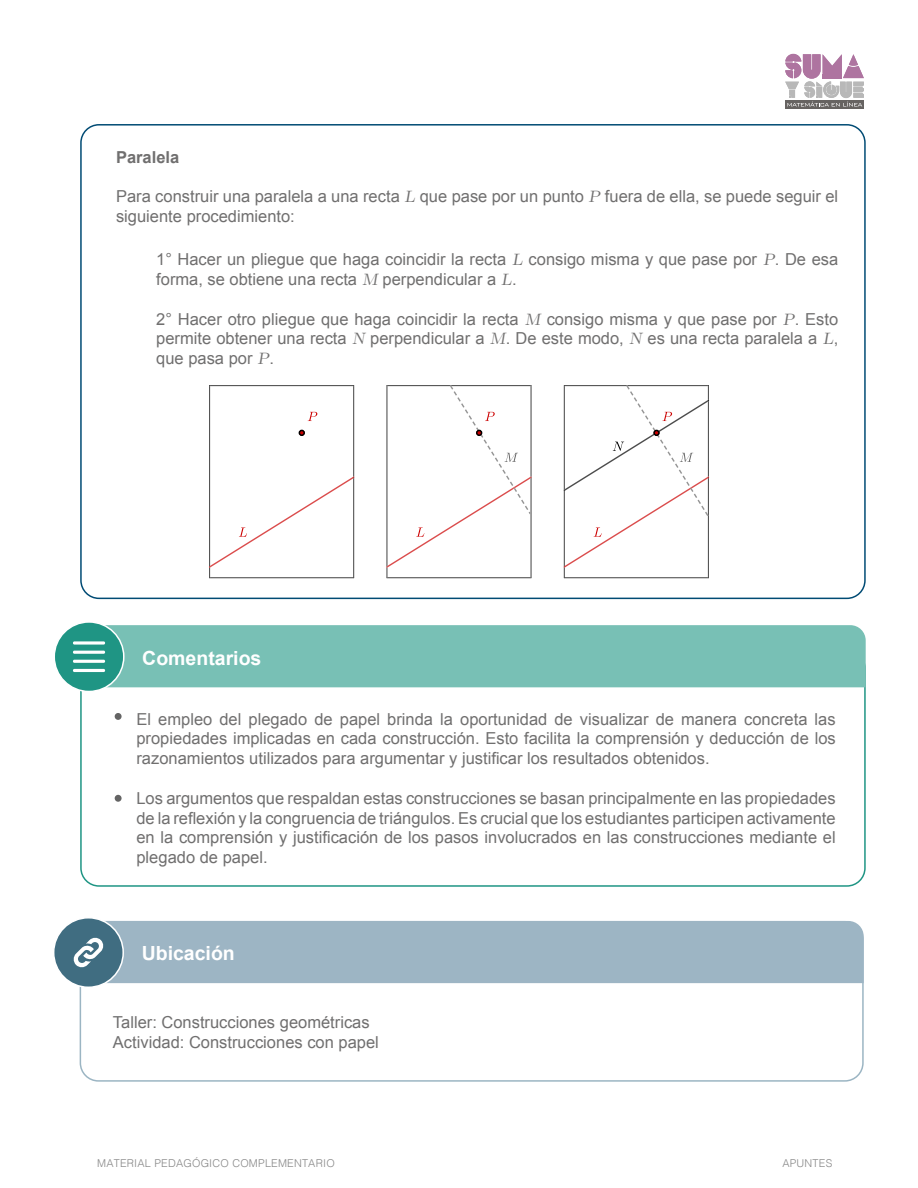
<style>
.page{position:relative;width:918px;height:1188px;background:#fff}
.page>*{position:absolute;margin:0;border:0;box-sizing:border-box;transform-origin:0 0}
.t1{font:700 19.5px "Arial";color:#fff}
.t2{font:16.5px/19.8px "Arial";color:#706f6f}
.t3{font:700 16.5px "Arial";color:#706f6f}
.t4{font:300 10.8px "Helvetica";letter-spacing:.02em;color:#878787}
.s1{font-family:"LM Roman Caps 10";font-style:italic}
</style>
<div class="page">
<div style="left:80px;top:921px;width:784px;height:161px;border:2px solid #9bb5c3;border-radius:18px"></div>
<div style="left:104px;top:921px;width:760px;height:62px;background:#9db5c4"></div>
<div style="left:54px;top:918px;width:69px;height:69px;background:#406d81;border-radius:50%"></div>
<div style="left:53px;top:917px;width:71px;height:71px;border:2px solid #fff;border-radius:50%"></div>
<svg style="left:73px;top:937px;width:31px;height:31px"></svg>
<div style="left:105px;top:625px;width:761px;height:62px;background:#78c0b5"></div>
<div style="left:54px;top:622px;width:70px;height:69px;background:#1f9584;border-radius:50%"></div>
<div style="left:54px;top:621px;width:71px;height:71px;border:2px solid #fff;border-radius:50%"></div>
<hr style="left:73px;top:669px;width:32px;height:3px;background:#fff">
<hr style="left:73px;top:660px;width:32px;height:3px;background:#fff">
<hr style="left:73px;top:651px;width:32px;height:3px;background:#fff">
<svg style="left:73px;top:641px;width:32px;height:4px"></svg>
<svg style="left:564px;top:385px;width:145px;height:193px"></svg>
<svg style="left:386px;top:385px;width:146px;height:193px"></svg>
<svg style="left:209px;top:385px;width:145px;height:193px"></svg>
<svg style="left:115px;top:713px;width:7px;height:7px"></svg>
<div style="left:115px;top:795px;width:7px;height:7px;background:#646464;border-radius:50%"></div>
<div style="left:785px;top:101px;width:79px;height:7px;background:#666361"></div>
<svg style="left:785px;top:54px;width:79px;height:53px"></svg>
<p class="t3" style="left:116px;top:146px;width:65px">Paralela</p>
<p class="t2" style="left:116px;top:187px;width:724px">Para construir una paralela a una recta <span class="s1">L</span> que pase por un punto <span class="s1">P</span> fuera de ella, se puede seguir el siguiente procedimiento:</p>
<p class="t2" style="left:156px;top:250px;width:684px">1° Hacer un pliegue que haga coincidir la recta <span class="s1">L</span> consigo misma y que pase por <span class="s1">P</span>. De esa forma, se obtiene una recta <span class="s1">M</span> perpendicular a <span class="s1">L</span>.</p>
<p class="t2" style="left:156px;top:309px;width:684px;text-align:justify">2° Hacer otro pliegue que haga coincidir la recta <span class="s1">M</span> consigo misma y que pase por <span class="s1">P</span>. Esto permite obtener una recta <span class="s1">N</span> perpendicular a <span class="s1">M</span>. De este modo, <span class="s1">N</span> es una recta paralela a <span class="s1">L</span>, que pasa por <span class="s1">P</span>.</p>
<p class="t1" style="left:142px;top:646px;width:121px">Comentarios</p>
<p class="t2" style="left:136px;top:709px;width:701px;text-align:justify">El empleo del plegado de papel brinda la oportunidad de visualizar de manera concreta las propiedades implicadas en cada construcción. Esto facilita la comprensión y deducción de los razonamientos utilizados para argumentar y justificar los resultados obtenidos.</p>
<p class="t2" style="left:136px;top:788px;width:701px;text-align:justify">Los argumentos que respaldan estas construcciones se basan principalmente en las propiedades de la reflexión y la congruencia de triángulos. Es crucial que los estudiantes participen activamente en la comprensión y justificación de los pasos involucrados en las construcciones mediante el plegado de papel.</p>
<p class="t1" style="left:142px;top:941px;width:95px">Ubicación</p>
<p class="t2" style="left:113px;top:1013px;width:267px">Taller: Construcciones geométricas<br>Actividad: Construcciones con papel</p>
<p class="t4" style="left:97px;top:1154px;width:239px">MATERIAL PEDAGÓGICO COMPLEMENTARIO</p>
<p class="t4" style="left:782px;top:1154px;width:51px">APUNTES</p>
</div>
